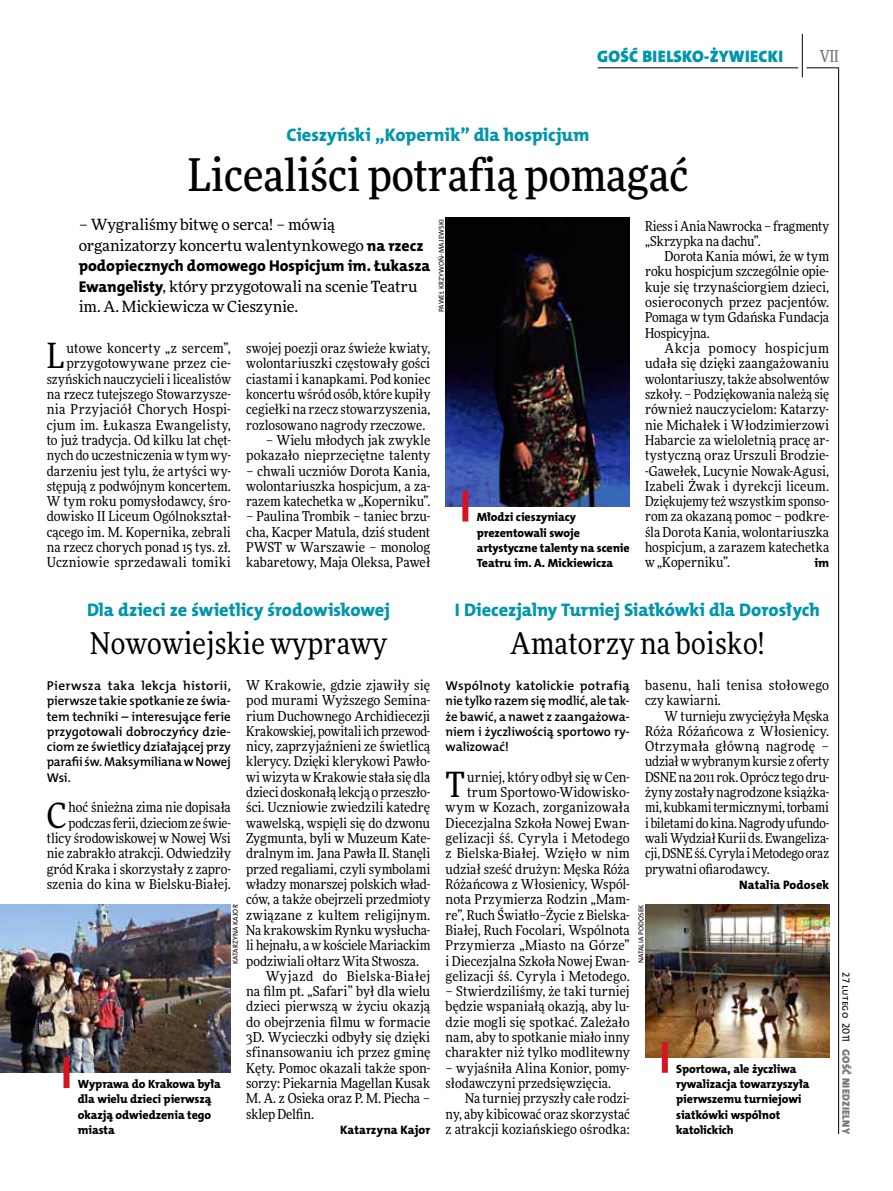
<style>
.page{position:relative;width:893px;height:1191px;background:#fff}
.page>*{position:absolute;margin:0;border:0;box-sizing:border-box;transform-origin:0 0}
.t1{font:500 45px "Freeday Narrow";color:#000}
.t2{font:34.8px "Freeday Narrow News";color:#000}
.t3{font:30px "Freeday Narrow News";letter-spacing:.01em;color:#000}
.t4{font:18.3px "The Mix HP8 Ex Bld";letter-spacing:-.005em;color:#0096aa}
.t5{font:16.65px "The Mix HP9 Blk";letter-spacing:.02em;color:#0096aa}
.t6{font:500 16.5px "Freeday Narrow";color:#787779;scale:.9 1}
.t7{font:15.75px "The Mix HP8 Ex Bld";letter-spacing:-.005em;color:#000}
.t8{font:15.45px/20.4px "Freeday News";letter-spacing:-.01em;color:#000}
.t9{font:13.65px/15.3px "Freeday Narrow News";color:#000;text-align:justify}
.t10{font:13.65px/15.3px "Freeday Narrow News";letter-spacing:.02em;color:#000}
.t11{font:13.65px "Freeday Narrow News";letter-spacing:.03em;color:#000}
.t12{font:12.9px/15.3px "The Mix HP6 Se Bld";letter-spacing:-.01em;color:#000;text-align:justify}
.t13{font:12.3px "The Mix HP8 Ex Bld";letter-spacing:.005em;color:#000}
.t14{font:12px/15.3px "The Mix HP8 Ex Bld";letter-spacing:-.005em;color:#000}
.t15{font:10.5px "The Mix HP9 Blk";letter-spacing:.025em;color:#787779}
.t16{font:10.5px "The Mix HP5 Plain";color:#000}
.t17{font:7.2px "The Mix HP5 Plain";letter-spacing:.015em;color:#000}
.s1{font-family:"The Mix HP8 Ex Bld";font-size:15.75px}
</style>
<div class="page">
<hr style="left:838px;top:68px;width:1px;height:1066px;background:#000">
<hr style="left:802px;top:34px;width:1px;height:43px;background:#000">
<hr style="left:806px;top:68px;width:33px;height:1px;background:#000">
<hr style="left:598px;top:68px;width:200px;height:1px;background:#000">
<img style="left:446px;top:217px;width:184px;height:289px">
<img style="left:0;top:904px;width:231px;height:168px">
<img style="left:645px;top:904px;width:184px;height:153px">
<div style="left:462px;top:491px;width:6px;height:30px;background:#d3151f"></div>
<div style="left:64px;top:1057px;width:6px;height:31px;background:#d3151f"></div>
<div style="left:662px;top:1042px;width:6px;height:30px;background:#d3151f"></div>
<p class="t5" style="left:597px;top:46px;width:187px">GOŚĆ BIELSKO-ŻYWIECKI</p>
<p class="t6" style="left:820px;top:46px;width:22px">VII</p>
<h3 class="t4" style="left:286px;top:123px;width:304px">Cieszyński „Kopernik” dla hospicjum</h3>
<h1 class="t1" style="left:188px;top:147px;width:502px">Licealiści potrafią pomagać</h1>
<p class="t8" style="left:79px;top:214px;width:346px">– Wygraliśmy bitwę o serca! – mówią organizatorzy koncertu walentynkowego <span class="s1">na rzecz</span></p>
<p class="t7" style="left:79px;top:256px;width:353px">podopiecznych domowego Hospicjum im. Łukasza</p>
<p class="t8" style="left:79px;top:276px;width:340px"><span class="s1">Ewangelisty</span>, który przygotowali na scenie Teatru im. A. Mickiewicza w Cieszynie.</p>
<p class="t17" style="left:437px;top:312px;width:95px;rotate:-90deg">Paweł Krzywoń-Majewski</p>
<p class="t9" style="left:47px;top:340px;width:186px;text-align:right">utowe koncerty „z sercem”, przygotowywane przez cie&shy;szyńskich nauczycieli i licealistów na rzecz tutejszego Stowarzysze&shy;nia Przyjaciół Chorych Hospi&shy;cjum im. Łukasza Ewangelisty, to już tradycja. Od kilku lat chęt&shy;nych do uczestniczenia w tym wy&shy;darzeniu jest tylu, że artyści wy&shy;stępują z podwójnym koncertem.<br>W tym roku pomysłodawcy, śro&shy;dowisko II Liceum Ogólnokształ&shy;cącego im. M. Kopernika, zebrali na rzecz chorych ponad 15 tys. zł.<br>Uczniowie sprzedawali tomiki</p>
<p class="t9" style="left:246px;top:340px;width:186px">swojej poezji oraz świeże kwiaty, wolontariuszki częstowały gości ciastami i kanapkami. Pod koniec koncertu wśród osób, które kupiły cegiełki na rzecz stowarzyszenia, rozlosowano nagrody rzeczowe.</p>
<h2 class="t2" style="left:47px;top:334px;width:19px">L</h2>
<p class="t9" style="left:246px;top:432px;width:186px;text-align:right">– Wielu młodych jak zwykle pokazało nieprzeciętne talenty</p>
<p class="t9" style="left:246px;top:463px;width:186px">– chwali uczniów Dorota Kania, wolontariuszka hospicjum, a za&shy;razem katechetka w „Koperniku”.</p>
<p class="t9" style="left:246px;top:509px;width:186px">– Paulina Trombik – taniec brzu&shy;cha, Kacper Matula, dziś student PWST w Warszawie – monolog kabaretowy, Maja Oleksa, Paweł</p>
<p class="t14" style="left:477px;top:510px;width:155px">Młodzi cieszyniacy prezentowali swoje artystyczne talenty na scenie<br>Teatru im. A. Mickiewicza</p>
<p class="t9" style="left:645px;top:218px;width:186px">Riess i Ania Nawrocka – fragmenty „Skrzypka na dachu”.</p>
<p class="t9" style="left:645px;top:248px;width:186px;text-indent:20px">Dorota Kania mówi, że w tym roku hospicjum szczególnie opie&shy;kuje się trzynaściorgiem dzieci, osieroconych przez pacjentów.<br>Pomaga w tym Gdańska Fundacja Hospicyjna.</p>
<p class="t9" style="left:645px;top:340px;width:186px;text-indent:20px">Akcja pomocy hospicjum udała się dzięki zaangażowaniu wolontariuszy, także absolwentów szkoły. – Podziękowania należą się również nauczycielom: Katarzy&shy;nie Michałek i Włodzimierzowi Habarcie za wieloletnią pracę ar&shy;tystyczną oraz Urszuli Brodzie--Gawełek, Lucynie Nowak-Agusi, Izabeli Żwak i dyrekcji liceum.<br>Dziękujemy też wszystkim sponso&shy;rom za okazaną pomoc – podkre&shy;śla Dorota Kania, wolontariuszka hospicjum, a zarazem katechetka w „Koperniku”.</p>
<p class="t13" style="left:814px;top:555px;width:16px">im</p>
<h3 class="t4" style="left:87px;top:597px;width:305px">Dla dzieci ze świetlicy środowiskowej</h3>
<h3 class="t3" style="left:90px;top:625px;width:298px">Nowowiejskie wyprawy</h3>
<h3 class="t4" style="left:455px;top:597px;width:366px">I Diecezjalny Turniej Siatkówki dla Dorosłych</h3>
<h3 class="t3" style="left:510px;top:625px;width:256px">Amatorzy na boisko!</h3>
<p class="t10" style="left:645px;top:677px;width:186px">basenu, hali tenisa stołowego czy kawiarni.</p>
<p class="t9" style="left:645px;top:708px;width:186px;text-indent:20px">W turnieju zwyciężyła Męska Róża Różańcowa z Włosienicy.<br>Otrzymała główną nagrodę – udział w wybranym kursie z oferty DSNE na 2011 rok. Oprócz tego dru&shy;żyny zostały nagrodzone książka&shy;mi, kubkami termicznymi, torbami i biletami do kina. Nagrody ufundo&shy;wali Wydział Kurii ds. Ewangeliza&shy;cji, DSNE śś. Cyryla i Metodego oraz prywatni ofiarodawcy.</p>
<p class="t13" style="left:739px;top:877px;width:92px">Natalia Podosek</p>
<p class="t9" style="left:246px;top:677px;width:186px">W Krakowie, gdzie zjawiły się</p>
<p class="t9" style="left:246px;top:692px;width:186px">pod murami Wyższego Semina-</p>
<p class="t9" style="left:246px;top:708px;width:186px">rium Duchownego Archidiecezji</p>
<p class="t9" style="left:246px;top:723px;width:186px">Krakowskiej, powitali ich przewod-</p>
<p class="t9" style="left:246px;top:738px;width:186px">nicy, zaprzyjaźnieni ze świetlicą</p>
<p class="t9" style="left:246px;top:754px;width:186px">klerycy. Dzięki klerykowi Pawło-</p>
<p class="t9" style="left:246px;top:769px;width:186px">wi wizyta w Krakowie stała się dla</p>
<p class="t9" style="left:246px;top:784px;width:186px">dzieci doskonałą lekcją o przeszło-</p>
<p class="t9" style="left:246px;top:799px;width:186px">ści. Uczniowie zwiedzili katedrę</p>
<p class="t9" style="left:246px;top:815px;width:186px">wawelską, wspięli się do dzwonu</p>
<p class="t9" style="left:246px;top:830px;width:186px">Zygmunta, byli w Muzeum Kate-</p>
<p class="t9" style="left:246px;top:845px;width:186px">dralnym im. Jana Pawła II. Stanęli</p>
<p class="t9" style="left:246px;top:861px;width:186px">przed regaliami, czyli symbolami</p>
<p class="t9" style="left:246px;top:876px;width:186px">władzy monarszej polskich wład-</p>
<p class="t9" style="left:246px;top:891px;width:186px">ców, a także obejrzeli przedmioty</p>
<p class="t9" style="left:246px;top:907px;width:186px">związane z kultem religijnym.</p>
<p class="t9" style="left:246px;top:922px;width:186px">Na krakowskim Rynku wysłucha-</p>
<p class="t9" style="left:246px;top:937px;width:186px">li hejnału, a w kościele Mariackim</p>
<p class="t9" style="left:246px;top:953px;width:174px">podziwiali ołtarz Wita Stwosza.</p>
<p class="t11" style="left:266px;top:967px;width:166px">Wyjazd do Bielska-Białej</p>
<p class="t9" style="left:246px;top:983px;width:186px">na film pt. „Safari” był dla wielu</p>
<p class="t9" style="left:246px;top:998px;width:186px">dzieci pierwszą w życiu okazją</p>
<p class="t9" style="left:246px;top:1014px;width:186px">do obejrzenia filmu w formacie</p>
<p class="t9" style="left:246px;top:1029px;width:186px">3D. Wycieczki odbyły się dzięki</p>
<p class="t9" style="left:246px;top:1044px;width:186px">sfinansowaniu ich przez gminę</p>
<p class="t9" style="left:246px;top:1060px;width:186px">Kęty. Pomoc okazali także spon-</p>
<p class="t9" style="left:246px;top:1075px;width:186px">sorzy: Piekarnia Magellan Kusak</p>
<p class="t9" style="left:246px;top:1090px;width:186px">M. A. z Osieka oraz P. M. Piecha –</p>
<p class="t9" style="left:246px;top:1106px;width:69px">sklep Delfin.</p>
<p class="t13" style="left:340px;top:1122px;width:92px">Katarzyna Kajor</p>
<p class="t12" style="left:446px;top:678px;width:186px">Wspólnoty katolickie potrafią nie tylko razem się modlić, ale tak&shy;że bawić, a nawet z zaangażowa&shy;niem i życzliwością sportowo ry&shy;walizować!</p>
<h2 class="t2" style="left:446px;top:763px;width:21px">T</h2>
<p class="t12" style="left:47px;top:678px;width:186px">Pierwsza taka lekcja historii, pierwsze takie spotkanie ze świa&shy;tem techniki – interesujące ferie przygotowali dobroczyńcy dzie&shy;ciom ze świetlicy działającej przy parafii św. Maksymiliana w Nowej Wsi.</p>
<h2 class="t2" style="left:47px;top:794px;width:21px">C</h2>
<p class="t9" style="left:446px;top:769px;width:186px;text-align:right">urniej, który odbył się w Cen&shy;trum Sportowo-Widowisko&shy;wym w Kozach, zorganizowała<br>Diecezjalna Szkoła Nowej Ewan&shy;gelizacji śś. Cyryla i Metodego z Bielska-Białej. Wzięło w nim udział sześć drużyn: Męska Róża<br>Różańcowa z Włosienicy, Wspól&shy;nota Przymierza Rodzin „Mam&shy;re”, Ruch Światło–Życie z Bielska-<br>Białej, Ruch Focolari, Wspólnota<br>Przymierza „Miasto na Górze” i Diecezjalna Szkoła Nowej Ewan&shy;gelizacji śś. Cyryla i Metodego.</p>
<p class="t9" style="left:446px;top:983px;width:186px">– Stwierdziliśmy, że taki turniej będzie wspaniałą okazją, aby lu&shy;dzie mogli się spotkać. Zależało nam, aby to spotkanie miało inny charakter niż tylko modlitewny</p>
<p class="t9" style="left:446px;top:1060px;width:186px">– wyjaśniła Alina Konior, pomy&shy;słodawczyni przedsięwzięcia.</p>
<p class="t9" style="left:446px;top:1090px;width:186px;text-indent:20px">Na turniej przyszły całe rodzi&shy;ny, aby kibicować oraz skorzystać z atrakcji koziańskiego ośrodka:</p>
<p class="t9" style="left:47px;top:799px;width:186px;text-align:right">hoć śnieżna zima nie dopisała podczas ferii, dzieciom ze świe&shy;tlicy środowiskowej w Nowej Wsi nie zabrakło atrakcji. Odwiedziły gród Kraka i skorzystały z zapro&shy;szenia do kina w Bielsku-Białej.</p>
<p class="t17" style="left:231px;top:964px;width:61px;rotate:-90deg">Katarzyna Kajor</p>
<p class="t17" style="left:636px;top:963px;width:61px;rotate:-90deg">Natalia Podosek</p>
<p class="t14" style="left:676px;top:1061px;width:135px">Sportowa, ale życzliwa rywalizacja towarzyszyła pierwszemu turniejowi siatkówki wspólnot katolickich</p>
<p class="t14" style="left:78px;top:1076px;width:145px">Wyprawa do Krakowa była dla wielu dzieci pierwszą okazją odwiedzenia tego miasta</p>
<p class="t16" style="left:853px;top:972px;width:72px;rotate:90deg">27 lutego 2011</p>
<p class="t15" style="left:853px;top:1049px;width:86px;rotate:90deg">GOŚĆ NIEDZIELNY</p>
</div>
